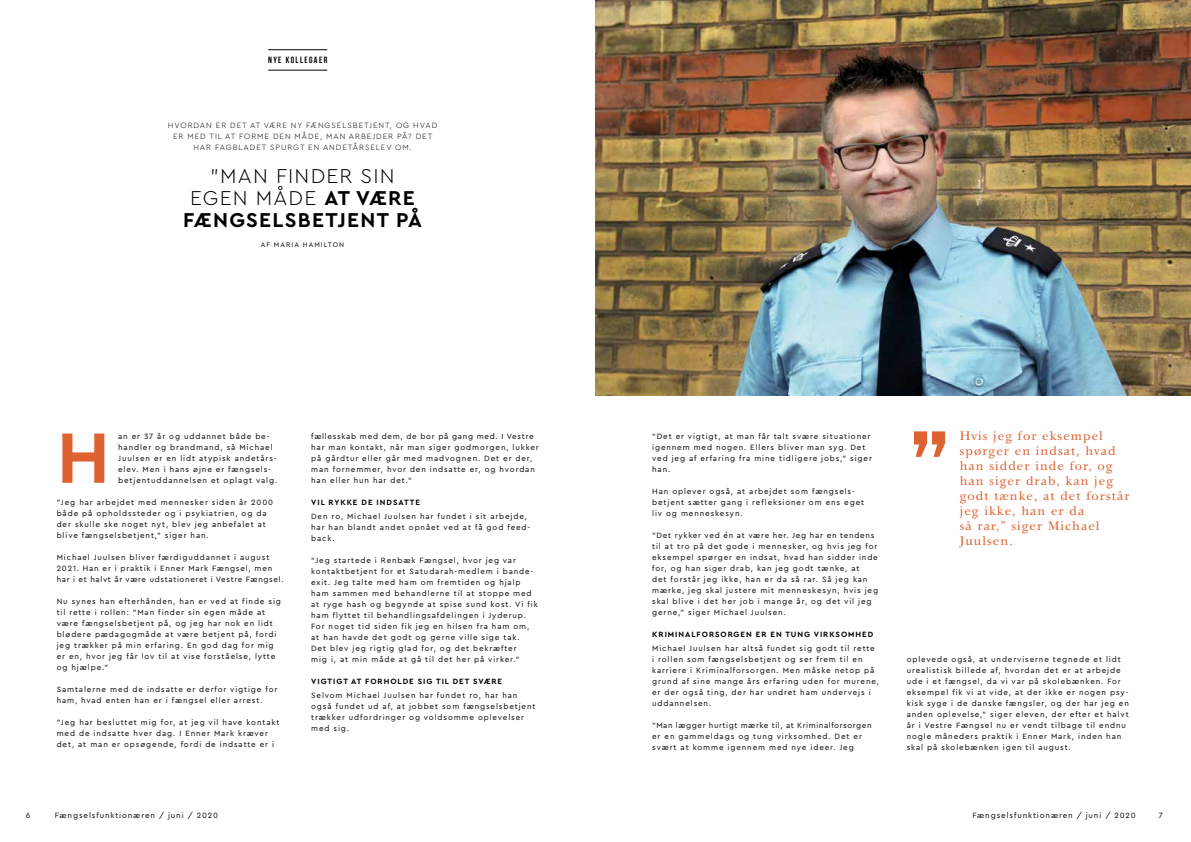
<style>
.page{position:relative;width:1191px;height:842px;background:#fff}
.page>*{position:absolute;margin:0;border:0;box-sizing:border-box;transform-origin:0 0}
.t1{font:700 123.6px "Bebas Neue";color:#de6232}
.t2{font:700 74.7px "Cera PRO";color:#de6232}
.t3{font:700 21px/22px "Cera PRO";letter-spacing:.06em;color:#000;text-align:center}
.t4{font:13px/15px "Bingo Serif";letter-spacing:.08em;color:#de6232}
.t5{font:700 9px "Bebas Neue";letter-spacing:.15em;color:#000}
.t6{font:8px/11px "Cera PRO";letter-spacing:.11em;color:#000}
.t7{font:300 8px/11px "Cera PRO";letter-spacing:.12em;color:#000;text-align:center}
.t8{font:700 8px "Cera PRO";letter-spacing:.12em;color:#000}
.t9{font:7px "Cera PRO";letter-spacing:.15em;color:#000}
.s1{font-weight:300}
</style>
<div class="page">
<img style="left:595px;top:0;width:596px;height:396px">
<hr style="left:268px;top:70px;width:59px;height:1px;background:#000">
<hr style="left:268px;top:50px;width:59px;height:1px;background:#000">
<p class="t5" style="left:268px;top:55px;width:61px">NYE KOLLEGAER</p>
<p class="t7" style="left:168px;top:119px;width:271px">HVORDAN ER DET AT VÆRE NY FÆNGSELSBETJENT, OG HVAD<br>ER MED TIL AT FORME DEN MÅDE, MAN ARBEJDER PÅ? DET<br>HAR FAGBLADET SPURGT EN ANDETÅRSELEV OM.</p>
<h3 class="t3" style="left:183px;top:164px;width:240px"><span class="s1">”MAN FINDER SIN<br>EGEN MÅDE</span> AT VÆRE<br>FÆNGSELSBETJENT PÅ</h3>
<p class="t9" style="left:261px;top:240px;width:85px">AF MARIA HAMILTON</p>
<h2 class="t2" style="left:57px;top:408px;width:55px">H</h2>
<p class="t6" style="left:118px;top:430px;width:160px">an er 37 år og uddannet både be&shy;handler og brandmand, så Michael Juulsen er en lidt atypisk andetårs&shy;elev. Men i hans øjne er fængsels&shy;betjentuddannelsen et oplagt valg.</p>
<p class="t6" style="left:57px;top:496px;width:218px">”Jeg har arbejdet med mennesker siden år 2000 både på opholdssteder og i psykiatrien, og da der skulle ske noget nyt, blev jeg anbefalet at blive fængselsbetjent,” siger han.</p>
<p class="t6" style="left:57px;top:551px;width:228px">Michael Juulsen bliver færdiguddannet i august<br>2021. Han er i praktik i Enner Mark Fængsel, men har i et halvt år være udstationeret i Vestre Fængsel.</p>
<p class="t6" style="left:57px;top:595px;width:226px">Nu synes han efterhånden, han er ved at finde sig til rette i rollen: ”Man finder sin egen måde at være fængselsbetjent på, og jeg har nok en lidt blødere pædagogmåde at være betjent på, fordi jeg trækker på min erfaring. En god dag for mig er en, hvor jeg får lov til at vise forståelse, lytte og hjælpe.”</p>
<p class="t6" style="left:57px;top:683px;width:222px">Samtalerne med de indsatte er derfor vigtige for ham, hvad enten han er i fængsel eller arrest.</p>
<p class="t6" style="left:57px;top:716px;width:224px">”Jeg har besluttet mig for, at jeg vil have kontakt med de indsatte hver dag. I Enner Mark kræver det, at man er opsøgende, fordi de indsatte er i</p>
<p class="t6" style="left:26px;top:809px;width:6px">6</p>
<p class="t6" style="left:55px;top:809px;width:165px">Fængselsfunktionæren / juni / 2020</p>
<p class="t6" style="left:311px;top:430px;width:229px">fællesskab med dem, de bor på gang med. I Vestre har man kontakt, når man siger godmorgen, lukker på gårdtur eller går med madvognen. Det er der, man fornemmer, hvor den indsatte er, og hvordan han eller hun har det.”</p>
<p class="t8" style="left:311px;top:497px;width:110px">VIL RYKKE DE INDSATTE</p>
<p class="t6" style="left:311px;top:510px;width:221px">Den ro, Michael Juulsen har fundet i sit arbejde, har han blandt andet opnået ved at få god feed&shy;back.</p>
<p class="t6" style="left:311px;top:554px;width:228px">”Jeg startede i Renbæk Fængsel, hvor jeg var kontaktbetjent for et Satudarah-medlem i bande&shy;exit. Jeg talte med ham om fremtiden og hjalp ham sammen med behandlerne til at stoppe med at ryge hash og begynde at spise sund kost. Vi fik ham flyttet til behandlingsafdelingen i Jyderup.<br>For noget tid siden fik jeg en hilsen fra ham om, at han havde det godt og gerne ville sige tak.<br>Det blev jeg rigtig glad for, og det bekræfter<br>mig i, at min måde at gå til det her på virker.”</p>
<p class="t8" style="left:311px;top:676px;width:192px">VIGTIGT AT FORHOLDE SIG TIL DET SVÆRE</p>
<p class="t6" style="left:311px;top:689px;width:226px">Selvom Michael Juulsen har fundet ro, har han også fundet ud af, at jobbet som fængselsbetjent trækker udfordringer og voldsomme oplevelser med sig.</p>
<p class="t6" style="left:652px;top:430px;width:221px">”Det er vigtigt, at man får talt svære situationer igennem med nogen. Ellers bliver man syg. Det ved jeg af erfaring fra mine tidligere jobs,” siger han.</p>
<p class="t6" style="left:652px;top:485px;width:213px">Han oplever også, at arbejdet som fængsels&shy;betjent sætter gang i refleksioner om ens eget liv og menneskesyn.</p>
<p class="t6" style="left:652px;top:529px;width:227px">”Det rykker ved én at være her. Jeg har en tendens til at tro på det gode i mennesker, og hvis jeg for eksempel spørger en indsat, hvad han sidder inde for, og han siger drab, kan jeg godt tænke, at<br>det forstår jeg ikke, han er da så rar. Så jeg kan mærke, jeg skal justere mit menneskesyn, hvis jeg skal blive i det her job i mange år, og det vil jeg gerne,” siger Michael Juulsen.</p>
<p class="t8" style="left:652px;top:629px;width:222px">KRIMINALFORSORGEN ER EN TUNG VIRKSOMHED</p>
<p class="t6" style="left:652px;top:642px;width:228px">Michael Juulsen har altså fundet sig godt til rette<br>i rollen som fængselsbetjent og ser frem til en karriere i Kriminalforsorgen. Men måske netop på grund af sine mange års erfaring uden for murene, er der også ting, der har undret ham undervejs i uddannelsen.</p>
<p class="t6" style="left:652px;top:719px;width:221px">”Man lægger hurtigt mærke til, at Kriminalforsorgen er en gammeldags og tung virksomhed. Det er svært at komme igennem med nye ideer. Jeg</p>
<h1 class="t1" style="left:909px;top:407px;width:43px">”</h1>
<h3 class="t4" style="left:959px;top:428px;width:171px">Hvis jeg for eksempel spørger en indsat, hvad han sidder inde for, og han siger drab, kan jeg godt tænke, at det forstår jeg ikke, han er da<br>så rar,” siger Michael<br>Juulsen.</h3>
<p class="t6" style="left:906px;top:653px;width:224px">oplevede også, at underviserne tegnede et lidt urealistisk billede af, hvordan det er at arbejde ude i et fængsel, da vi var på skolebænken. For eksempel fik vi at vide, at der ikke er nogen psy&shy;kisk syge i de danske fængsler, og der har jeg en anden oplevelse,” siger eleven, der efter et halvt år i Vestre Fængsel nu er vendt tilbage til endnu nogle måneders praktik i Enner Mark, inden han skal på skolebænken igen til august.</p>
<p class="t6" style="left:972px;top:809px;width:165px">Fængselsfunktionæren / juni / 2020</p>
<p class="t6" style="left:1158px;top:809px;width:6px">7</p>
</div>
